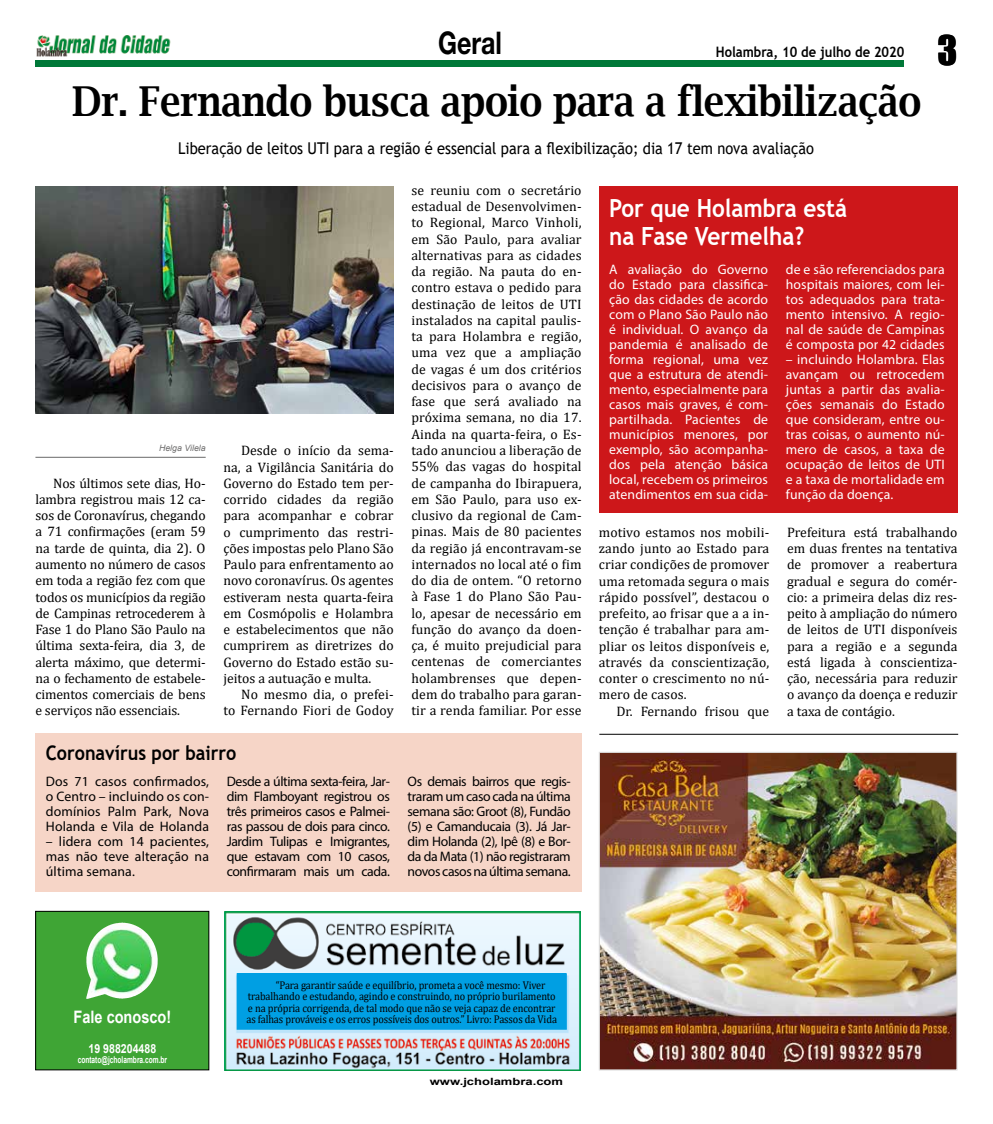
<style>
.page{position:relative;width:993px;height:1124px;background:#fff}
.page>*{position:absolute;margin:0;border:0;box-sizing:border-box;transform-origin:0 0}
.t1{font:600 41.25px "Lucida Bright";letter-spacing:-.01em;color:#000;scale:.9 1}
.t2{font:37.5px "Impact";color:#000}
.t3{font:700 31.25px "Helvetica Neue";color:#000;scale:.8 1}
.t4{font:700 25px/28.8px "Trebuchet MS";color:#fff;scale:.9 1}
.t5{font:700 20px "Trebuchet MS";color:#000;scale:.9 1}
.t6{font:700 17.12px "Arial";color:#fff;scale:.85 1}
.t7{font:16.25px "Trebuchet MS";color:#000;scale:.9 1}
.t8{font:700 14.38px "Trebuchet MS";color:#000;scale:.9 1}
.t9{font:13.75px/16.2px "Cambria";color:#000;text-align:justify}
.t10{font:13.75px/15px "Myriad Pro";letter-spacing:.01em;color:#fff;text-align:justify}
.t11{font:13.75px/15px "Myriad Pro";letter-spacing:-.02em;color:#000;text-align:justify}
.t12{font:700 12.5px "Arial";color:#fff;scale:.85 1}
.t13{font:11.25px/11.2px "Cambria";letter-spacing:-.01em;color:#000;scale:.91 1}
.t14{font:700 10px "Arial";color:#000;scale:1.3 1}
.t15{font:700 9.38px "Arial";color:#fff;scale:.71 1}
.t16{font:italic 8.75px "Arial";color:#706f6f}
</style>
<div class="page">
<div style="left:35px;top:60px;width:869px;height:7px;background:#007838"></div>
<img style="left:36px;top:35px;width:135px;height:22px">
<hr style="left:599px;top:733px;width:358px;height:1px;background:#000">
<hr style="left:35px;top:456px;width:171px;height:2px;background:#878787">
<img style="left:600px;top:753px;width:355px;height:315px">
<div style="left:598px;top:751px;width:359px;height:319px;border:1px solid #dcdcdc"></div>
<div style="left:35px;top:733px;width:546px;height:158px;background:#f6d5c7"></div>
<img style="left:225px;top:911px;width:355px;height:158px">
<div style="left:237px;top:973px;width:329px;height:55px;background:#009fe3"></div>
<div style="left:236px;top:973px;width:330px;height:56px;border:1px solid #009fe3"></div>
<div style="left:36px;top:911px;width:173px;height:158px;background:#3fa535"></div>
<div style="left:35px;top:911px;width:174px;height:158px;border:1px solid #000"></div>
<img style="left:86px;top:922px;width:35px;height:57px">
<img style="left:35px;top:186px;width:358px;height:227px">
<div style="left:599px;top:186px;width:358px;height:327px;background:#cd171a"></div>
<h3 class="t3" style="left:438px;top:24px;width:81px">Geral</h3>
<p class="t8" style="left:715px;top:43px;width:211px">Holambra, 10 de julho de 2020</p>
<h1 class="t1" style="left:72px;top:78px;width:944px">Dr. Fernando busca apoio para a flexibilização</h1>
<p class="t7" style="left:178px;top:138px;width:707px">Liberação de leitos UTI para a região é essencial para a flexibilização; dia 17 tem nova avaliação</p>
<h2 class="t2" style="left:937px;top:21px;width:21px">3</h2>
<p class="t16" style="left:159px;top:442px;width:48px">Helga Vilela</p>
<p class="t9" style="left:35px;top:474px;width:172px;text-indent:18px">Nos últimos sete dias, Ho&shy;lambra registrou mais 12 ca&shy;sos de Coronavírus, chegando a 71 confirmações (eram 59 na tarde de quinta, dia 2). O aumento no número de casos em toda a região fez com que todos os municípios da região de Campinas retrocederem à Fase 1 do Plano São Paulo na última sexta-feira, dia 3, de alerta máximo, que determi&shy;na o fechamento de estabele&shy;cimentos comerciais de bens e serviços não essenciais.</p>
<p class="t9" style="left:223px;top:442px;width:172px;text-indent:18px">Desde o início da sema&shy;na, a Vigilância Sanitária do Governo do Estado tem per&shy;corrido cidades da região para acompanhar e cobrar o cumprimento das restri&shy;ções impostas pelo Plano São Paulo para enfrentamento ao novo coronavírus. Os agentes estiveram nesta quarta-feira em Cosmópolis e Holambra e estabelecimentos que não cumprirem as diretrizes do Governo do Estado estão su&shy;jeitos a autuação e multa.</p>
<p class="t9" style="left:223px;top:686px;width:172px;text-align:right">No mesmo dia, o prefei-<br>to Fernando Fiori de Godoy</p>
<p class="t9" style="left:411px;top:182px;width:172px">se reuniu com o secretário estadual de Desenvolvimen&shy;to Regional, Marco Vinholi, em São Paulo, para avaliar alternativas para as cidades da região. Na pauta do en&shy;contro estava o pedido para destinação de leitos de UTI instalados na capital paulis&shy;ta para Holambra e região, uma vez que a ampliação de vagas é um dos critérios decisivos para o avanço de fase que será avaliado na próxima semana, no dia 17.<br>Ainda na quarta-feira, o Es&shy;tado anunciou a liberação de 55% das vagas do hospital de campanha do Ibirapuera, em São Paulo, para uso ex&shy;clusivo da regional de Cam&shy;pinas. Mais de 80 pacientes da região já encontravam-se internados no local até o fim do dia de ontem. “O retorno à Fase 1 do Plano São Pau&shy;lo, apesar de necessário em função do avanço da doen&shy;ça, é muito prejudicial para centenas de comerciantes holambrenses que depen&shy;dem do trabalho para garan&shy;tir a renda familiar. Por esse</p>
<h3 class="t5" style="left:46px;top:740px;width:213px">Coronavírus por bairro</h3>
<p class="t11" style="left:46px;top:773px;width:165px">Dos 71 casos confirmados, o Centro – incluindo os con&shy;domínios Palm Park, Nova Holanda e Vila de Holanda</p>
<p class="t11" style="left:46px;top:833px;width:165px">– lidera com 14 pacientes, mas não teve alteração na última semana.</p>
<p class="t11" style="left:227px;top:773px;width:165px">Desde a última sexta-feira, Jar&shy;dim Flamboyant registrou os três primeiros casos e Palmei&shy;ras passou de dois para cinco.<br>Jardim Tulipas e Imigrantes, que estavam com 10 casos, confirmaram mais um cada.</p>
<p class="t11" style="left:407px;top:773px;width:165px">Os demais bairros que regis&shy;traram um caso cada na última semana são: Groot (8), Fundão (5) e Camanducaia (3). Já Jar&shy;dim Holanda (2), Ipê (8) e Bor&shy;da da Mata (1) não registraram novos casos na última semana.</p>
<h3 class="t4" style="left:609px;top:193px;width:266px">Por que Holambra está na Fase Vermelha?</h3>
<p class="t10" style="left:609px;top:261px;width:160px">A avaliação do Governo do Estado para classifica&shy;ção das cidades de acordo com o Plano São Paulo não é individual. O avanço da pandemia é analisado de forma regional, uma vez que a estrutura de atendi&shy;mento, especialmente para casos mais graves, é com&shy;partilhada. Pacientes de municípios menores, por exemplo, são acompanha&shy;dos pela atenção básica local, recebem os primeiros atendimentos em sua cida-</p>
<p class="t10" style="left:785px;top:261px;width:160px">de e são referenciados para hospitais maiores, com lei&shy;tos adequados para trata&shy;mento intensivo. A regio&shy;nal de saúde de Campinas é composta por 42 cidades</p>
<p class="t10" style="left:785px;top:351px;width:160px">– incluindo Holambra. Elas avançam ou retrocedem juntas a partir das avalia&shy;ções semanais do Estado que consideram, entre ou&shy;tras coisas, o aumento nú&shy;mero de casos, a taxa de ocupação de leitos de UTI e a taxa de mortalidade em função da doença.</p>
<p class="t9" style="left:598px;top:523px;width:172px">motivo estamos nos mobili&shy;zando junto ao Estado para criar condições de promover uma retomada segura o mais rápido possível”, destacou o prefeito, ao frisar que a a in&shy;tenção é trabalhar para am&shy;pliar os leitos disponíveis e, através da conscientização, conter o crescimento no nú&shy;mero de casos.</p>
<p class="t9" style="left:616px;top:702px;width:154px">Dr. Fernando frisou que</p>
<p class="t9" style="left:786px;top:524px;width:172px">Prefeitura está trabalhando em duas frentes na tentativa de promover a reabertura gradual e segura do comér&shy;cio: a primeira delas diz res&shy;peito à ampliação do número de leitos de UTI disponíveis para a região e a segunda está ligada à conscientiza&shy;ção, necessária para reduzir o avanço da doença e reduzir a taxa de contágio.</p>
<p class="t13" style="left:248px;top:979px;width:340px;text-indent:28px">“Para garantir saúde e equilíbrio, prometa a você mesmo: Viver trabalhando e estudando, agindo e construindo, no próprio burilamento e na própria corrigenda, de tal modo que não se veja capaz de encontrar</p>
<p class="t6" style="left:73px;top:1004px;width:116px">Fale conosco!</p>
<p class="t13" style="left:246px;top:1013px;width:342px">as falhas prováveis e os erros possíveis dos outros.” Livro: Passos da Vida</p>
<p class="t12" style="left:89px;top:1039px;width:81px">19 988204488</p>
<p class="t15" style="left:78px;top:1052px;width:127px">contato@jcholambra.com.br</p>
<p class="t14" style="left:429px;top:1074px;width:104px">www.jcholambra.com</p>
</div>
